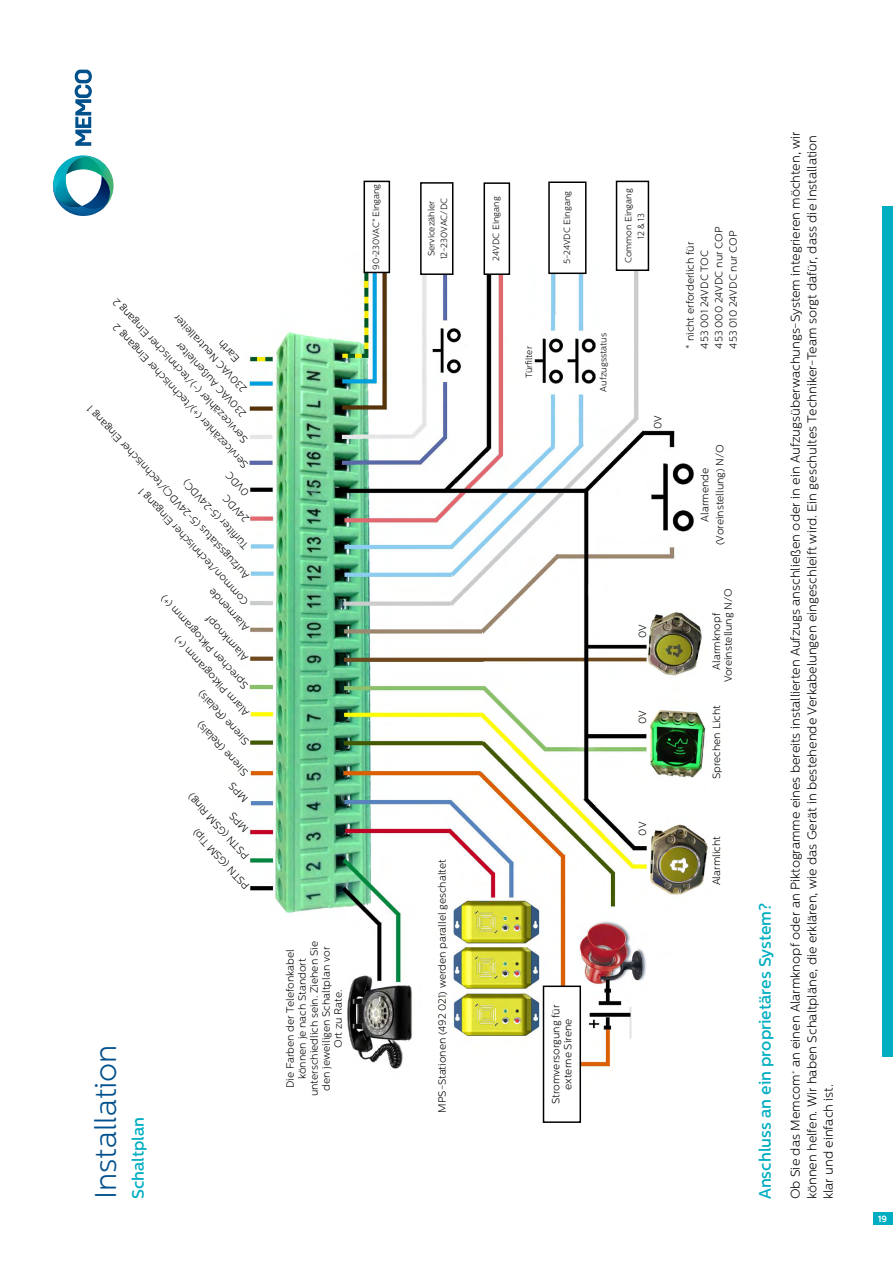
<style>
.page{position:relative;width:893px;height:1263px;background:#fff}
.page>*{position:absolute;margin:0;border:0;box-sizing:border-box;transform-origin:0 0}
.t1{font:300 30px "Centrale Sans";color:#00508c}
.t2{font:500 16.5px "Centrale Sans";color:#00adc1}
.t3{font:300 12.75px/16.5px "Centrale Sans";color:#000}
.t4{font:300 10.5px/12px "Centrale Sans";color:#000}
.t5{font:300 9px/12.8px "Centrale Sans";color:#000;text-align:center}
.t6{font:300 9px "Centrale Sans";letter-spacing:-.02em;color:#000}
.t7{font:700 9px "Centrale Sans";color:#fff}
</style>
<div class="page">
<div style="left:874px;top:1212px;width:19px;height:13px;background:#00adc1"></div>
<img style="left:248px;top:242px;width:460px;height:867px">
<div style="left:364px;top:181px;width:25px;height:91px;background:#fff"></div>
<div style="left:363px;top:181px;width:27px;height:92px;border:2px solid #000"></div>
<div style="left:421px;top:183px;width:32px;height:91px;background:#fff"></div>
<div style="left:420px;top:182px;width:33px;height:93px;border:2px solid #000"></div>
<div style="left:484px;top:183px;width:25px;height:91px;background:#fff"></div>
<div style="left:484px;top:182px;width:26px;height:93px;border:2px solid #000"></div>
<div style="left:549px;top:182px;width:37px;height:91px;background:#fff"></div>
<div style="left:548px;top:181px;width:39px;height:93px;border:2px solid #000"></div>
<div style="left:616px;top:181px;width:32px;height:89px;background:#fff"></div>
<div style="left:616px;top:181px;width:33px;height:90px;border:2px solid #000"></div>
<div style="left:543px;top:986px;width:37px;height:136px;background:#fff"></div>
<div style="left:543px;top:985px;width:38px;height:138px;border:2px solid #000"></div>
<svg style="left:75px;top:70px;width:17px;height:76px"></svg>
<svg style="left:53px;top:155px;width:61px;height:61px"></svg>
<div style="left:882px;top:206px;width:11px;height:851px;background:#00adc1"></div>
<p class="t4" style="left:241px;top:445px;width:194px;rotate:-133deg">Servicezähler (-)/technischer Eingang 2</p>
<p class="t4" style="left:221px;top:376px;width:77px;line-height:15px;text-indent:-27px;rotate:-133deg">230VAC Neutralleiter<br>Earth</p>
<p class="t4" style="left:242px;top:471px;width:194px;rotate:-133deg">Servicezähler (+)/technischer Eingang 2</p>
<p class="t4" style="left:240px;top:419px;width:100px;rotate:-133deg">230VAC Außenleiter</p>
<p class="t4" style="left:226px;top:596px;width:233px;line-height:18.8px;text-indent:-19px;rotate:-133deg">Common/technischer Eingang 1<br>Aufzugsstatus (5-24VDC)/technischer Eingang 1</p>
<p class="t4" style="left:243px;top:498px;width:30px;rotate:-133deg">0VDC</p>
<p class="t4" style="left:242px;top:552px;width:92px;rotate:-133deg">Türfi lter (5-24VDC)</p>
<p class="t4" style="left:243px;top:525px;width:34px;rotate:-133deg">24VDC</p>
<p class="t4" style="left:224px;top:651px;width:55px;line-height:21px;text-indent:-21px;rotate:-133deg">Alarmknopf<br>Alarmende</p>
<p class="t4" style="left:226px;top:705px;width:125px;line-height:17.9px;text-indent:-21px;rotate:-133deg">Alarm Piktogramm (+)<br>Sprechen Piktogramm (+)</p>
<p class="t4" style="left:223px;top:765px;width:71px;line-height:21.9px;text-indent:-22px;rotate:-133deg">Sirene (Relais)<br>Sirene (Relais)</p>
<p class="t4" style="left:224px;top:821px;width:24px;line-height:20.2px;text-indent:-22px;rotate:-133deg">MPS<br>MPS</p>
<p class="t4" style="left:225px;top:878px;width:86px;line-height:20.5px;text-indent:-23px;rotate:-133deg">PSTN (GSM Tip)<br>PSTN (GSM Ring)</p>
<h1 class="t1" style="left:89px;top:1199px;width:156px;rotate:-90deg">Installation</h1>
<h2 class="t2" style="left:128px;top:1199px;width:84px;rotate:-90deg">Schaltplan</h2>
<p class="t6" style="left:371px;top:270px;width:87px;rotate:-90deg">90-230VAC* Eingang</p>
<p class="t4" style="left:284px;top:1096px;width:156px;text-align:center;rotate:-90deg">Die Farben der Telefonkabel können je nach Standort unterschiedlich sein. Ziehen Sie den jeweiligen Schaltplan vor<br>Ort zu Rate.</p>
<p class="t5" style="left:425px;top:259px;width:63px;rotate:-90deg">Servicezähler<br>12-230VAC/DC</p>
<p class="t5" style="left:490px;top:261px;width:66px;rotate:-90deg">24VDC Eingang</p>
<p class="t5" style="left:560px;top:264px;width:75px;rotate:-90deg">5-24VDC Eingang</p>
<p class="t5" style="left:622px;top:263px;width:76px;rotate:-90deg">Common Eingang<br>12 &amp; 13</p>
<p class="t5" style="left:523px;top:378px;width:33px;rotate:-90deg">Türfilter</p>
<p class="t5" style="left:597px;top:392px;width:60px;rotate:-90deg">Aufzugsstatus</p>
<p class="t4" style="left:652px;top:429px;width:15px;rotate:-90deg">0V</p>
<p class="t4" style="left:436px;top:1113px;width:255px;rotate:-90deg">MPS-Stationen (492 021) werden parallel geschaltet</p>
<p class="t4" style="left:636px;top:638px;width:15px;rotate:-90deg">0V</p>
<p class="t4" style="left:636px;top:724px;width:15px;rotate:-90deg">0V</p>
<p class="t4" style="left:636px;top:835px;width:15px;rotate:-90deg">0V</p>
<p class="t4" style="left:550px;top:1104px;width:101px;text-align:center;rotate:-90deg">Stromversorgung für externe Sirene</p>
<p class="t4" style="left:683px;top:348px;width:124px;line-height:14.2px;rotate:-90deg">* nicht erforderlich für<br>453 001 24VDC TOC<br>453 000 24VDC nur COP<br>453 010 24VDC nur COP</p>
<p class="t4" style="left:697px;top:545px;width:102px;line-height:15px;text-align:center;rotate:-90deg">Alarmende (Voreinstellung) N/O</p>
<p class="t4" style="left:722px;top:682px;width:95px;rotate:-90deg">Voreinstellung N/O</p>
<p class="t4" style="left:710px;top:670px;width:58px;rotate:-90deg">Alarmknopf</p>
<p class="t4" style="left:710px;top:779px;width:75px;rotate:-90deg">Sprechen Licht</p>
<p class="t4" style="left:710px;top:885px;width:50px;rotate:-90deg">Alarmlicht</p>
<h2 class="t2" style="left:755px;top:1199px;width:298px;rotate:-90deg">Anschluss an ein proprietäres System?</h2>
<p class="t3" style="left:787px;top:1199px;width:1069px;rotate:-90deg">Ob Sie das Memcom<sup>+</sup> an einen Alarmknopf oder an Piktogramme eines bereits installierten Aufzugs anschließen oder in ein Aufzugsüberwachungs-System integrieren möchten, wir können helfen. Wir haben Schaltpläne, die erklären, wie das Gerät in bestehende Verkabelungen eingeschleift wird. Ein geschultes Techniker-Team sorgt dafür, dass die Installation klar und einfach ist.</p>
<p class="t7" style="left:878px;top:1213px;width:10px">19</p>
</div>
